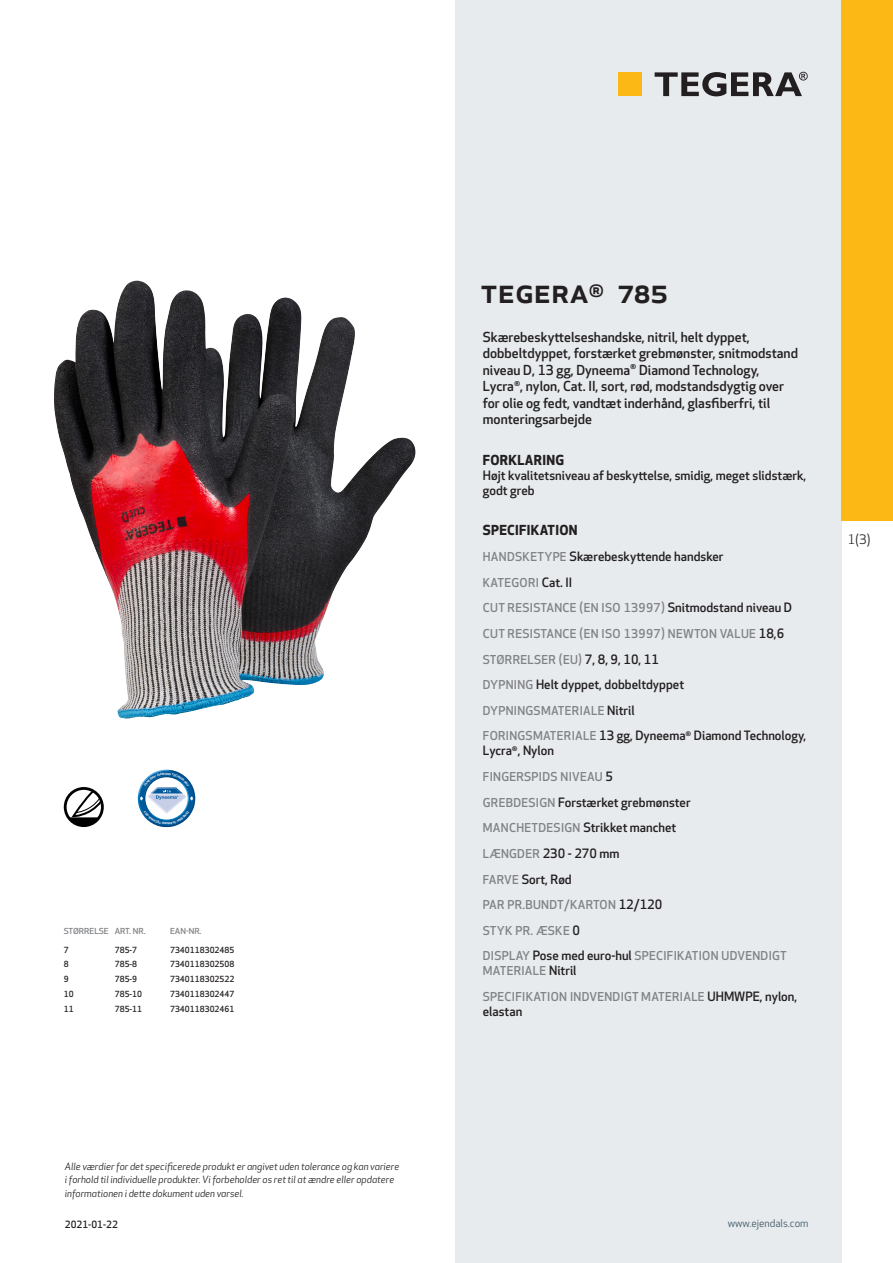
<style>
.page{position:relative;width:893px;height:1263px;background:#fff}
.page>*{position:absolute;margin:0;border:0;box-sizing:border-box;transform-origin:0 0}
.prodname{font:500 34.5px "Apex New";color:#231f20}
.Funktion_body{font:500 13.5px/16.5px "Apex New";color:#231f20}
.Funktion_body-2{font:700 13.5px "Apex New";letter-spacing:.025em;color:#231f20}
.t1{font:12.75px "Apex New";color:#231f20}
.Funktion_body-3{font:500 12.6px/15px "Apex New";color:#231f20}
.Funktion_body-4{font:500 12px/15px "Apex New";letter-spacing:.025em;color:#808285}
.t2{font:10.5px "Apex New";color:#405968}
.t3{font:italic 9.75px/13.5px "Apex New";color:#231f20}
.t4{font:500 9.75px "Apex New";color:#231f20}
.ArticleTable_body{font:500 8.25px "Apex New";color:#231f20}
.ArticeTable_header{font:500 8.1px "Apex New";color:#808285;scale:1.06 1}
.s1{font-size:12px;color:#808285}
.s2{font-size:12.6px;color:#231f20}
</style>
<div class="page">
<div style="left:455px;top:0;width:387px;height:1263px;background:#e8ebee"></div>
<div style="left:842px;top:0;width:51px;height:520px;background:#fcb814"></div>
<img style="left:54px;top:284px;width:362px;height:435px">
<div style="left:618px;top:72px;width:24px;height:24px;background:#fcb814"></div>
<svg style="left:655px;top:72px;width:153px;height:24px"></svg>
<svg style="left:64px;top:787px;width:40px;height:40px"></svg>
<svg style="left:138px;top:770px;width:57px;height:57px"></svg>
<p class="ArticeTable_header" style="left:64px;top:925px;width:44px">STØRRELSE</p>
<p class="ArticeTable_header" style="left:115px;top:925px;width:31px">ART. NR.</p>
<p class="ArticeTable_header" style="left:170px;top:925px;width:31px">EAN-NR.</p>
<p class="ArticleTable_body" style="left:64px;top:944px;width:6px">7</p>
<p class="ArticleTable_body" style="left:115px;top:944px;width:24px">785-7</p>
<p class="ArticleTable_body" style="left:170px;top:944px;width:66px">7340118302485</p>
<p class="ArticleTable_body" style="left:64px;top:959px;width:6px">8</p>
<p class="ArticleTable_body" style="left:115px;top:959px;width:24px">785-8</p>
<p class="ArticleTable_body" style="left:170px;top:959px;width:66px">7340118302508</p>
<p class="ArticleTable_body" style="left:64px;top:973px;width:6px">9</p>
<p class="ArticleTable_body" style="left:115px;top:973px;width:24px">785-9</p>
<p class="ArticleTable_body" style="left:170px;top:973px;width:66px">7340118302522</p>
<p class="ArticleTable_body" style="left:64px;top:988px;width:11px">10</p>
<p class="ArticleTable_body" style="left:115px;top:988px;width:29px">785-10</p>
<p class="ArticleTable_body" style="left:170px;top:988px;width:66px">7340118302447</p>
<p class="ArticleTable_body" style="left:64px;top:1003px;width:11px">11</p>
<p class="ArticleTable_body" style="left:115px;top:1003px;width:29px">785-11</p>
<p class="ArticleTable_body" style="left:170px;top:1003px;width:66px">7340118302461</p>
<p class="t3" style="left:65px;top:1159px;width:336px">Alle værdier for det specificerede produkt er angivet uden tolerance og kan variere i forhold til individuelle produkter. Vi forbeholder os ret til at ændre eller opdatere informationen i dette dokument uden varsel.</p>
<p class="t4" style="left:65px;top:1218px;width:54px">2021-01-22</p>
<p class="prodname" style="left:480px;top:267px;width:189px">TEGERA<sup>®</sup> 785</p>
<p class="Funktion_body" style="left:483px;top:328px;width:317px">Skærebeskyttelseshandske, nitril, helt dyppet, dobbeltdyppet, forstærket grebmønster, snitmodstand niveau D, 13 gg, Dyneema<sup>®</sup> Diamond Technology, Lycra<sup>®</sup>, nylon, Cat. II, sort, rød, modstandsdygtig over for olie og fedt, vandtæt inderhånd, glasfiberfri, til monteringsarbejde</p>
<p class="Funktion_body-2" style="left:483px;top:450px;width:83px">FORKLARING</p>
<p class="Funktion_body-3" style="left:483px;top:467px;width:325px">Højt kvalitetsniveau af beskyttelse, smidig, meget slidstærk, godt greb</p>
<p class="Funktion_body-2" style="left:483px;top:521px;width:96px">SPECIFIKATION</p>
<p class="Funktion_body-3" style="left:483px;top:549px;width:242px"><span class="s1">HANDSKETYPE</span> Skærebeskyttende handsker</p>
<p class="Funktion_body-4" style="left:483px;top:574px;width:91px">KATEGORI <span class="s2">Cat. II</span></p>
<p class="Funktion_body-4" style="left:483px;top:600px;width:311px">CUT RESISTANCE (EN ISO 13997) <span class="s2">Snitmodstand niveau D</span></p>
<p class="Funktion_body-4" style="left:483px;top:626px;width:303px">CUT RESISTANCE (EN ISO 13997) NEWTON VALUE <span class="s2">18,6</span></p>
<p class="Funktion_body-4" style="left:483px;top:651px;width:178px">STØRRELSER (EU) <span class="s2">7, 8, 9, 10, 11</span></p>
<p class="Funktion_body-3" style="left:483px;top:677px;width:203px"><span class="s1">DYPNING</span> Helt dyppet, dobbeltdyppet</p>
<p class="Funktion_body-4" style="left:483px;top:703px;width:153px">DYPNINGSMATERIALE <span class="s2">Nitril</span></p>
<p class="Funktion_body-3" style="left:483px;top:728px;width:325px"><span class="s1">FORINGSMATERIALE</span> 13 gg, Dyneema<sup>®</sup> Diamond Technology,<br>Lycra<sup>®</sup>, Nylon</p>
<p class="Funktion_body-4" style="left:483px;top:769px;width:132px">FINGERSPIDS NIVEAU <span class="s2">5</span></p>
<p class="Funktion_body-3" style="left:483px;top:794px;width:209px"><span class="s1">GREBDESIGN</span> Forstærket grebmønster</p>
<p class="Funktion_body-3" style="left:483px;top:820px;width:195px"><span class="s1">MANCHETDESIGN</span> Strikket manchet</p>
<p class="Funktion_body-3" style="left:483px;top:846px;width:138px"><span class="s1">LÆNGDER</span> 230 - 270 mm</p>
<p class="Funktion_body-3" style="left:483px;top:871px;width:90px"><span class="s1">FARVE</span> Sort, Rød</p>
<p class="Funktion_body-4" style="left:483px;top:897px;width:181px">PAR PR.BUNDT/KARTON <span class="s2">12/120</span></p>
<p class="Funktion_body-4" style="left:483px;top:923px;width:99px">STYK PR. ÆSKE <span class="s2">0</span></p>
<p class="Funktion_body-4" style="left:483px;top:948px;width:305px">DISPLAY <span class="s2">Pose med euro-hul</span> SPECIFIKATION UDVENDIGT<br>MATERIALE <span class="s2">Nitril</span></p>
<p class="Funktion_body-4" style="left:483px;top:989px;width:316px">SPECIFIKATION INDVENDIGT MATERIALE <span class="s2">UHMWPE, nylon,</span></p>
<p class="Funktion_body-3" style="left:483px;top:1004px;width:41px">elastan</p>
<p class="t1" style="left:848px;top:531px;width:24px">1(3)</p>
<p class="t2" style="left:728px;top:1217px;width:82px">www.ejendals.com</p>
</div>
